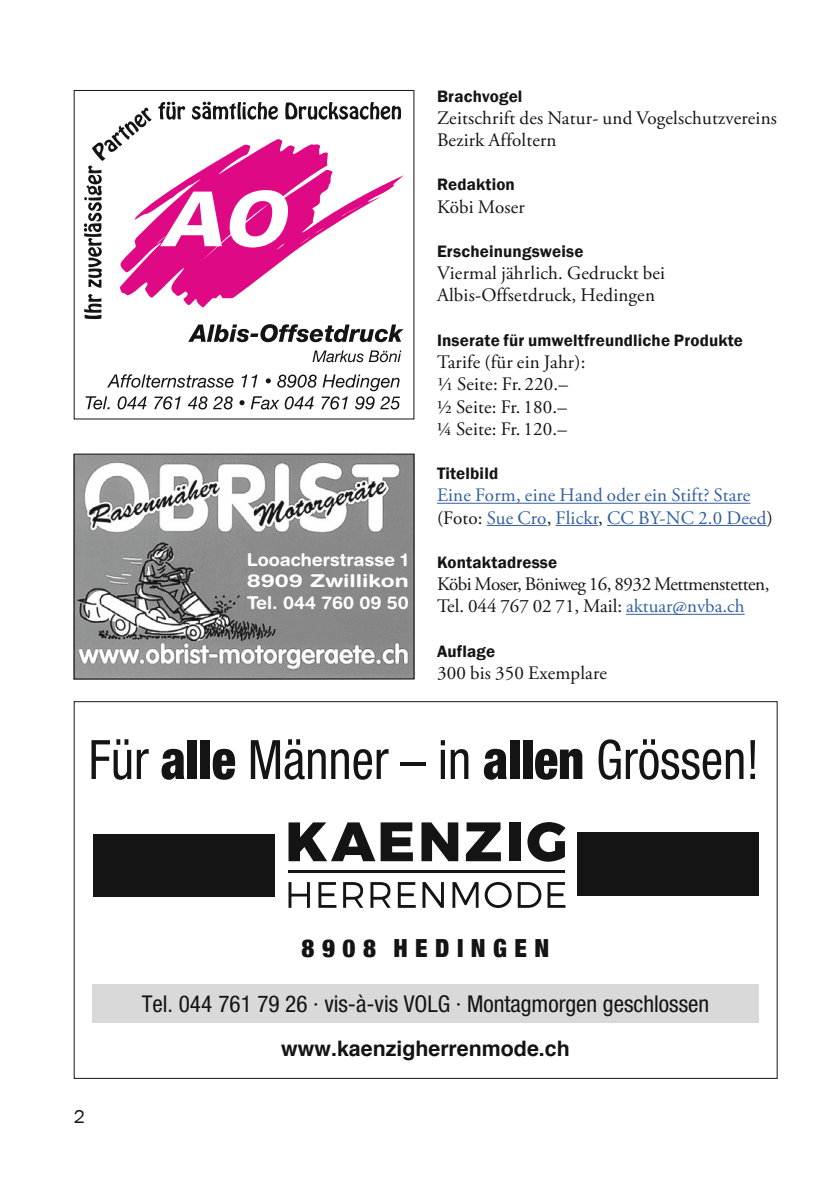
<style>
.page{position:relative;width:840px;height:1191px;background:#fff}
.page>*{position:absolute;margin:0;border:0;box-sizing:border-box;transform-origin:0 0}
.t1{font:condensed 54.4px "Helvetica Neue LT Pro";color:#131413;scale:.92 1}
.t2{font:900 condensed 25px "Helvetica Neue";letter-spacing:.3em;color:#131413}
.t3{font:condensed 23.2px "Helvetica Neue LT Pro";color:#131413}
.t4{font:700 21.4px "Helvetica";color:#131413}
.Impressum___Text{font:19px/22.2px "Adobe Garamond Pro";letter-spacing:.01em;color:#131413}
.Impressum___Text-2{font:19px/22.2px "Adobe Garamond Pro";letter-spacing:-.025em;color:#131413}
.Impressum___Text-3{font:19px/22.2px "Adobe Garamond Pro";letter-spacing:.01em;color:#345f9f}
.t5{font:19px "Franklin Gothic";color:#131413}
.t6{font:700 17.8px/21.2px "Helvetica Rounded";color:#fff;text-align:justify}
.Impressum___Überschrift{font:600 17px "Franklin Gothic";letter-spacing:.01em;color:#131413}
.s1{color:#131413}
.s2{color:#345f9f}
.s3{font-weight:900}
</style>
<div class="page">
<hr style="left:437px;top:503px;width:313px;height:1px;background:#345f9f">
<hr style="left:486px;top:525px;width:60px;height:1px;background:#345f9f">
<hr style="left:555px;top:525px;width:43px;height:1px;background:#345f9f">
<hr style="left:606px;top:525px;width:160px;height:1px;background:#345f9f">
<hr style="left:625px;top:614px;width:119px;height:1px;background:#345f9f">
<svg style="left:312px;top:350px;width:89px;height:12px"></svg>
<svg style="left:188px;top:324px;width:215px;height:18px"></svg>
<svg style="left:84px;top:294px;width:18px;height:25px"></svg>
<svg style="left:84px;top:107px;width:68px;height:181px"></svg>
<svg style="left:158px;top:102px;width:27px;height:18px"></svg>
<svg style="left:192px;top:102px;width:86px;height:18px"></svg>
<svg style="left:285px;top:102px;width:116px;height:18px"></svg>
<svg style="left:107px;top:374px;width:126px;height:14px"></svg>
<svg style="left:85px;top:396px;width:25px;height:13px"></svg>
<svg style="left:117px;top:396px;width:29px;height:13px"></svg>
<svg style="left:154px;top:396px;width:26px;height:13px"></svg>
<svg style="left:188px;top:396px;width:19px;height:13px"></svg>
<svg style="left:213px;top:396px;width:20px;height:13px"></svg>
<svg style="left:239px;top:374px;width:161px;height:35px"></svg>
<svg style="left:120px;top:139px;width:283px;height:168px"></svg>
<svg style="left:160px;top:190px;width:130px;height:57px"></svg>
<div style="left:93px;top:984px;width:665px;height:38px;background:#d9d9d9"></div>
<div style="left:93px;top:834px;width:182px;height:63px;background:#131413"></div>
<div style="left:576px;top:832px;width:182px;height:63px;background:#131413"></div>
<svg style="left:288px;top:822px;width:124px;height:39px"></svg>
<svg style="left:421px;top:822px;width:37px;height:39px"></svg>
<svg style="left:465px;top:822px;width:35px;height:39px"></svg>
<div style="left:508px;top:822px;width:12px;height:39px;background:#131413"></div>
<svg style="left:527px;top:822px;width:38px;height:39px"></svg>
<svg style="left:288px;top:882px;width:22px;height:25px"></svg>
<svg style="left:318px;top:882px;width:18px;height:25px"></svg>
<svg style="left:343px;top:882px;width:20px;height:25px"></svg>
<svg style="left:370px;top:882px;width:20px;height:25px"></svg>
<svg style="left:397px;top:882px;width:18px;height:25px"></svg>
<svg style="left:422px;top:882px;width:21px;height:25px"></svg>
<svg style="left:452px;top:882px;width:26px;height:25px"></svg>
<svg style="left:484px;top:882px;width:27px;height:26px"></svg>
<svg style="left:517px;top:882px;width:24px;height:25px"></svg>
<svg style="left:547px;top:882px;width:18px;height:25px"></svg>
<hr style="left:288px;top:870px;width:276px;height:3px;background:#131413">
<img style="left:76px;top:456px;width:336px;height:221px">
<div style="left:74px;top:454px;width:340px;height:225px;border:1px solid #131413"></div>
<p class="t6" style="left:246px;top:549px;width:164px">Looacherstrasse 1<br>8909 Zwillikon Tel. 044 760 09 50</p>
<p class="Impressum___Überschrift" style="left:437px;top:85px;width:87px">Brachvogel</p>
<p class="Impressum___Text" style="left:437px;top:107px;width:341px">Zeitschrift des Natur- und Vogelschutzvereins<br>Bezirk Affoltern</p>
<p class="Impressum___Überschrift" style="left:437px;top:174px;width:79px">Redaktion</p>
<p class="Impressum___Text" style="left:437px;top:196px;width:89px">Köbi Moser</p>
<p class="Impressum___Überschrift" style="left:437px;top:241px;width:148px">Erscheinungsweise</p>
<p class="Impressum___Text" style="left:437px;top:263px;width:229px">Viermal jährlich. Gedruckt bei</p>
<p class="Impressum___Text" style="left:437px;top:285px;width:219px">Albis-Offsetdruck, Hedingen</p>
<p class="Impressum___Überschrift" style="left:437px;top:330px;width:307px">Inserate für umweltfreundliche Produkte</p>
<p class="Impressum___Text" style="left:437px;top:352px;width:150px">Tarife (für ein Jahr):</p>
<p class="Impressum___Text" style="left:437px;top:374px;width:132px">1/1 Seite: Fr. 220.–</p>
<p class="Impressum___Text" style="left:437px;top:396px;width:131px">1/2 Seite: Fr. 180.–</p>
<p class="Impressum___Text" style="left:437px;top:418px;width:131px">1/4 Seite: Fr. 120.–</p>
<p class="Impressum___Überschrift" style="left:437px;top:463px;width:63px">Titelbild</p>
<p class="Impressum___Text-3" style="left:437px;top:485px;width:337px">Eine Form, eine Hand oder ein Stift? Stare <span class="s1">(Foto:</span> Sue Cro<span class="s1">,</span> Flickr<span class="s1">,</span> CC BY-NC 2.0 Deed<span class="s1">)</span></p>
<p class="Impressum___Überschrift" style="left:437px;top:552px;width:122px">Kontaktadresse</p>
<p class="Impressum___Text-2" style="left:437px;top:574px;width:334px">Köbi Moser, Böniweg 16, 8932 Mettmenstetten,<br>Tel. 044 767 02 71, Mail: <span class="s2">aktuar@nvba.ch</span></p>
<p class="Impressum___Überschrift" style="left:437px;top:640px;width:60px">Auflage</p>
<p class="Impressum___Text" style="left:437px;top:662px;width:171px">300 bis 350 Exemplare</p>
<p class="t1" style="left:89px;top:727px;width:730px">Für <span class="s3">alle</span> Männer – in <span class="s3">allen</span> Grössen!</p>
<p class="t2" style="left:301px;top:927px;width:249px">8908 HEDINGEN</p>
<p class="t5" style="left:74px;top:1105px;width:13px">2</p>
<p class="t3" style="left:142px;top:989px;width:568px">Tel. 044 761 79 26 · vis-à-vis VOLG · Montagmorgen geschlossen</p>
<p class="t4" style="left:281px;top:1031px;width:290px">www.kaenzigherrenmode.ch</p>
</div>
